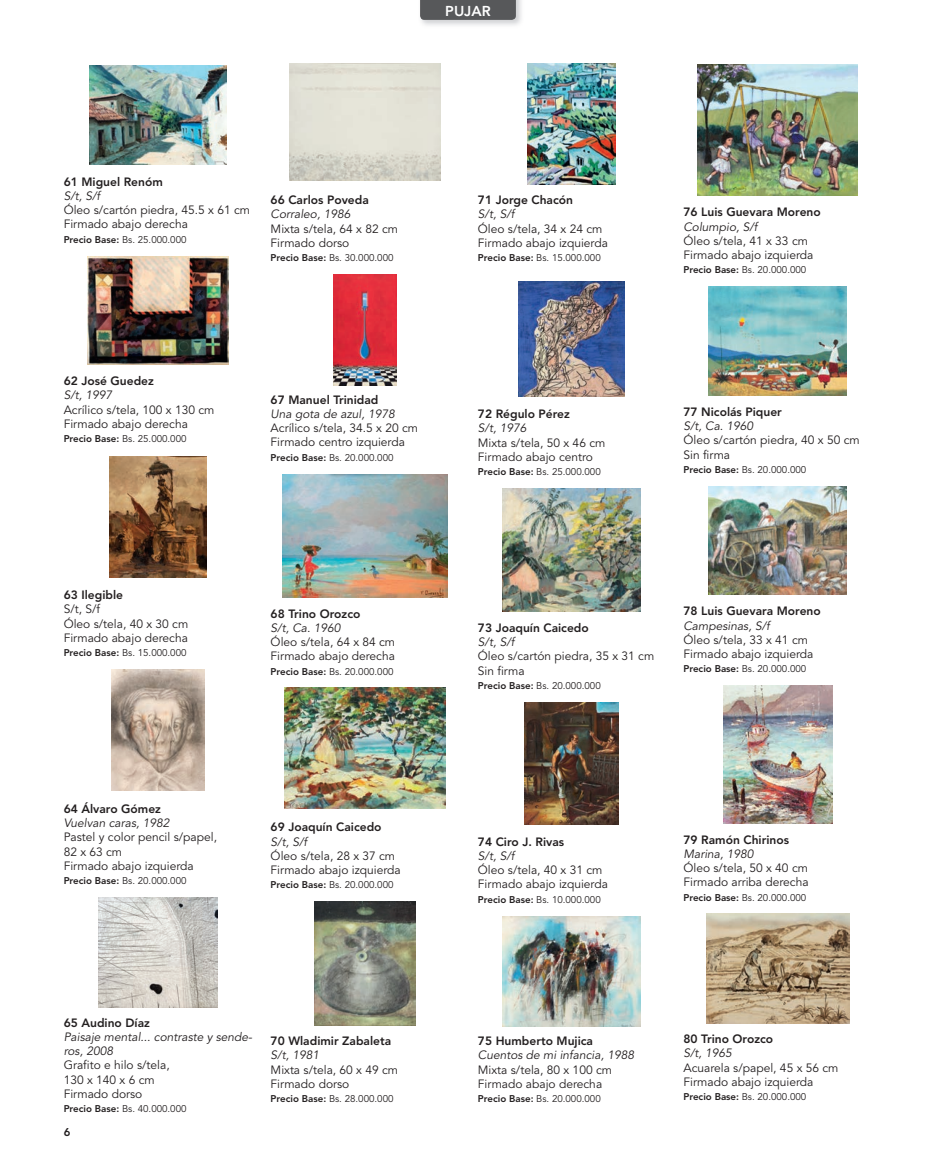
<style>
.page{position:relative;width:936px;height:1174px;background:#fff}
.page>*{position:absolute;margin:0;border:0;box-sizing:border-box;transform-origin:0 0}
.t1{font:800 14.25px "Avenir";color:#fff}
.t2{font:12px/14.2px "Avenir LT Std";color:#231f20}
.t3{font:800 12px "Avenir LT Std";color:#231f20}
.t4{font:italic 12px/14.2px "Avenir LT Std";color:#231f20}
.t5{font:800 11.25px "Avenir LT Std";color:#231f20}
.t6{font:9.75px "Avenir LT Std";color:#231f20}
.s1{font-weight:800}
</style>
<div class="page">
<svg style="left:420px;top:0;width:96px;height:20px;background:#58595b"></svg>
<img style="left:708px;top:486px;width:138px;height:108px">
<img style="left:333px;top:274px;width:63px;height:111px">
<img style="left:314px;top:902px;width:101px;height:123px">
<img style="left:519px;top:282px;width:105px;height:115px">
<img style="left:502px;top:488px;width:138px;height:123px">
<img style="left:89px;top:65px;width:137px;height:99px">
<img style="left:723px;top:686px;width:109px;height:137px">
<img style="left:99px;top:897px;width:118px;height:110px">
<img style="left:289px;top:64px;width:151px;height:116px">
<img style="left:111px;top:670px;width:93px;height:121px">
<img style="left:110px;top:456px;width:96px;height:121px">
<img style="left:88px;top:256px;width:140px;height:108px">
<img style="left:282px;top:474px;width:166px;height:123px">
<img style="left:284px;top:687px;width:161px;height:121px">
<img style="left:527px;top:64px;width:88px;height:120px">
<img style="left:503px;top:916px;width:137px;height:110px">
<img style="left:524px;top:702px;width:94px;height:122px">
<img style="left:706px;top:914px;width:143px;height:109px">
<img style="left:708px;top:287px;width:138px;height:108px">
<img style="left:697px;top:65px;width:160px;height:130px">
<p class="t1" style="left:445px;top:3px;width:47px">PUJAR</p>
<p class="t3" style="left:64px;top:174px;width:101px">61 Miguel Renóm</p>
<p class="t4" style="left:64px;top:189px;width:38px">S/t, S/f</p>
<p class="t2" style="left:64px;top:203px;width:188px">Óleo s/cartón piedra, 45.5 x 61 cm<br>Firmado abajo derecha</p>
<p class="t6" style="left:64px;top:234px;width:124px"><span class="s1">Precio Base:</span> Bs. 25.000.000</p>
<p class="t3" style="left:270px;top:193px;width:100px">66 Carlos Poveda</p>
<p class="t4" style="left:270px;top:207px;width:81px">Corraleo, 1986</p>
<p class="t2" style="left:270px;top:222px;width:129px">Mixta s/tela, 64 x 82 cm<br>Firmado dorso</p>
<p class="t6" style="left:270px;top:252px;width:124px"><span class="s1">Precio Base:</span> Bs. 30.000.000</p>
<p class="t3" style="left:64px;top:374px;width:92px">62 José Guedez</p>
<p class="t4" style="left:64px;top:388px;width:50px">S/t, 1997</p>
<p class="t2" style="left:64px;top:403px;width:152px">Acrílico s/tela, 100 x 130 cm<br>Firmado abajo derecha</p>
<p class="t6" style="left:64px;top:433px;width:124px"><span class="s1">Precio Base:</span> Bs. 25.000.000</p>
<p class="t3" style="left:270px;top:392px;width:109px">67 Manuel Trinidad</p>
<p class="t4" style="left:270px;top:407px;width:126px">Una gota de azul, 1978</p>
<p class="t2" style="left:270px;top:421px;width:149px">Acrílico s/tela, 34.5 x 20 cm<br>Firmado centro izquierda</p>
<p class="t6" style="left:270px;top:452px;width:124px"><span class="s1">Precio Base:</span> Bs. 20.000.000</p>
<p class="t3" style="left:64px;top:588px;width:61px">63 Ilegible</p>
<p class="t2" style="left:64px;top:602px;width:126px">S/t, S/f<br>Óleo s/tela, 40 x 30 cm<br>Firmado abajo derecha</p>
<p class="t6" style="left:64px;top:647px;width:124px"><span class="s1">Precio Base:</span> Bs. 15.000.000</p>
<p class="t3" style="left:64px;top:801px;width:99px">64 Álvaro Gómez</p>
<p class="t4" style="left:64px;top:816px;width:107px">Vuelvan caras, 1982</p>
<p class="t2" style="left:64px;top:830px;width:155px">Pastel y color pencil s/papel,<br>82 x 63 cm<br>Firmado abajo izquierda</p>
<p class="t6" style="left:64px;top:875px;width:124px"><span class="s1">Precio Base:</span> Bs. 20.000.000</p>
<p class="t3" style="left:270px;top:606px;width:91px">68 Trino Orozco</p>
<p class="t4" style="left:270px;top:621px;width:71px">S/t, Ca. 1960</p>
<p class="t2" style="left:270px;top:635px;width:126px">Óleo s/tela, 64 x 84 cm<br>Firmado abajo derecha</p>
<p class="t6" style="left:270px;top:665px;width:124px"><span class="s1">Precio Base:</span> Bs. 20.000.000</p>
<p class="t3" style="left:270px;top:820px;width:112px">69 Joaquín Caicedo</p>
<p class="t4" style="left:270px;top:834px;width:38px">S/t, S/f</p>
<p class="t2" style="left:270px;top:849px;width:131px">Óleo s/tela, 28 x 37 cm<br>Firmado abajo izquierda</p>
<p class="t6" style="left:270px;top:879px;width:124px"><span class="s1">Precio Base:</span> Bs. 20.000.000</p>
<p class="t3" style="left:64px;top:1015px;width:88px">65 Audino Díaz</p>
<p class="t4" style="left:64px;top:1030px;width:190px">Paisaje mental... contraste y sende&shy;ros, 2008</p>
<p class="t2" style="left:64px;top:1058px;width:107px">Grafito e hilo s/tela,<br>130 x 140 x 6 cm<br>Firmado dorso</p>
<p class="t6" style="left:64px;top:1103px;width:124px"><span class="s1">Precio Base:</span> Bs. 40.000.000</p>
<p class="t5" style="left:64px;top:1125px;width:8px">6</p>
<p class="t3" style="left:270px;top:1034px;width:122px">70 Wladimir Zabaleta</p>
<p class="t4" style="left:270px;top:1048px;width:50px">S/t, 1981</p>
<p class="t2" style="left:270px;top:1062px;width:129px">Mixta s/tela, 60 x 49 cm<br>Firmado dorso</p>
<p class="t6" style="left:270px;top:1093px;width:124px"><span class="s1">Precio Base:</span> Bs. 28.000.000</p>
<p class="t3" style="left:478px;top:193px;width:97px">71 Jorge Chacón</p>
<p class="t4" style="left:478px;top:207px;width:38px">S/t, S/f</p>
<p class="t2" style="left:478px;top:222px;width:131px">Óleo s/tela, 34 x 24 cm<br>Firmado abajo izquierda</p>
<p class="t6" style="left:478px;top:252px;width:124px"><span class="s1">Precio Base:</span> Bs. 15.000.000</p>
<p class="t3" style="left:683px;top:205px;width:139px">76 Luis Guevara Moreno</p>
<p class="t4" style="left:683px;top:220px;width:76px">Columpio, S/f</p>
<p class="t2" style="left:683px;top:234px;width:131px">Óleo s/tela, 41 x 33 cm<br>Firmado abajo izquierda</p>
<p class="t6" style="left:683px;top:264px;width:124px"><span class="s1">Precio Base:</span> Bs. 20.000.000</p>
<p class="t3" style="left:478px;top:407px;width:93px">72 Régulo Pérez</p>
<p class="t4" style="left:478px;top:421px;width:50px">S/t, 1976</p>
<p class="t2" style="left:478px;top:435px;width:129px">Mixta s/tela, 50 x 46 cm<br>Firmado abajo centro</p>
<p class="t6" style="left:478px;top:466px;width:124px"><span class="s1">Precio Base:</span> Bs. 25.000.000</p>
<p class="t3" style="left:683px;top:404px;width:100px">77 Nicolás Piquer</p>
<p class="t4" style="left:683px;top:419px;width:71px">S/t, Ca. 1960</p>
<p class="t2" style="left:683px;top:433px;width:178px">Óleo s/cartón piedra, 40 x 50 cm<br>Sin firma</p>
<p class="t6" style="left:683px;top:464px;width:124px"><span class="s1">Precio Base:</span> Bs. 20.000.000</p>
<p class="t3" style="left:478px;top:620px;width:112px">73 Joaquín Caicedo</p>
<p class="t4" style="left:478px;top:635px;width:38px">S/t, S/f</p>
<p class="t2" style="left:478px;top:649px;width:178px">Óleo s/cartón piedra, 35 x 31 cm<br>Sin firma</p>
<p class="t6" style="left:478px;top:680px;width:124px"><span class="s1">Precio Base:</span> Bs. 20.000.000</p>
<p class="t3" style="left:683px;top:604px;width:139px">78 Luis Guevara Moreno</p>
<p class="t4" style="left:683px;top:619px;width:88px">Campesinas, S/f</p>
<p class="t2" style="left:683px;top:633px;width:131px">Óleo s/tela, 33 x 41 cm<br>Firmado abajo izquierda</p>
<p class="t6" style="left:683px;top:663px;width:124px"><span class="s1">Precio Base:</span> Bs. 20.000.000</p>
<p class="t3" style="left:478px;top:834px;width:88px">74 Ciro J. Rivas</p>
<p class="t4" style="left:478px;top:849px;width:38px">S/t, S/f</p>
<p class="t2" style="left:478px;top:863px;width:131px">Óleo s/tela, 40 x 31 cm<br>Firmado abajo izquierda</p>
<p class="t6" style="left:478px;top:893px;width:124px"><span class="s1">Precio Base:</span> Bs. 10.000.000</p>
<p class="t3" style="left:683px;top:832px;width:107px">79 Ramón Chirinos</p>
<p class="t4" style="left:683px;top:847px;width:72px">Marina, 1980</p>
<p class="t2" style="left:683px;top:861px;width:127px">Óleo s/tela, 50 x 40 cm<br>Firmado arriba derecha</p>
<p class="t6" style="left:683px;top:891px;width:124px"><span class="s1">Precio Base:</span> Bs. 20.000.000</p>
<p class="t3" style="left:478px;top:1034px;width:117px">75 Humberto Mujica</p>
<p class="t4" style="left:478px;top:1048px;width:158px">Cuentos de mi infancia, 1988</p>
<p class="t2" style="left:478px;top:1062px;width:136px">Mixta s/tela, 80 x 100 cm<br>Firmado abajo derecha</p>
<p class="t6" style="left:478px;top:1093px;width:124px"><span class="s1">Precio Base:</span> Bs. 20.000.000</p>
<p class="t3" style="left:683px;top:1031px;width:91px">80 Trino Orozco</p>
<p class="t4" style="left:683px;top:1046px;width:50px">S/t, 1965</p>
<p class="t2" style="left:683px;top:1060px;width:156px">Acuarela s/papel, 45 x 56 cm<br>Firmado abajo izquierda</p>
<p class="t6" style="left:683px;top:1091px;width:124px"><span class="s1">Precio Base:</span> Bs. 20.000.000</p>
</div>
